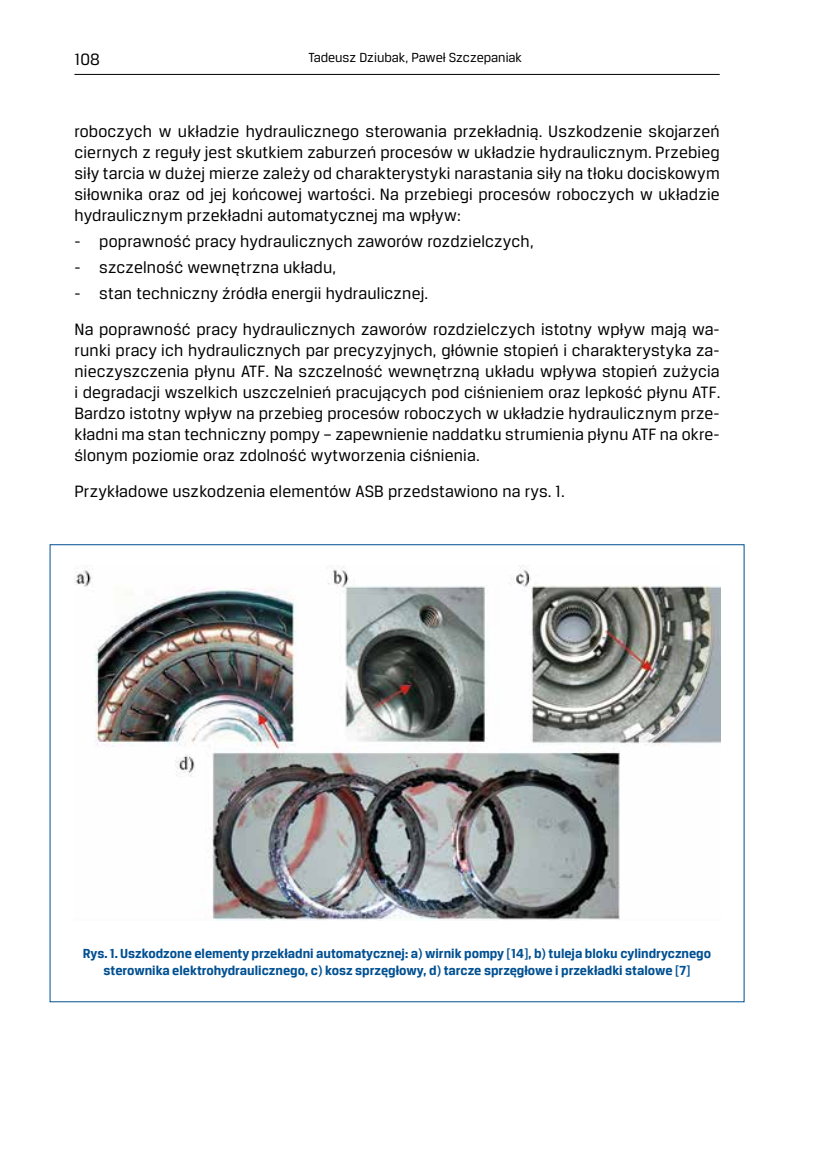
<style>
.page{position:relative;width:819px;height:1161px;background:#fff}
.page>*{position:absolute;margin:0;border:0;box-sizing:border-box;transform-origin:0 0}
.t1{font:17.5px/21px "Breuer Text";letter-spacing:.01em;color:#000;text-align:justify}
.t2{font:700 14px/16.8px "Breuer Text";color:#005092;text-align:center}
.t3{font:14px "Breuer Text";color:#000}
</style>
<div class="page">
<hr style="left:74px;top:74px;width:645px;height:1px;background:#000">
<img style="left:75px;top:565px;width:645px;height:355px">
<p class="t1" style="left:74px;top:49px;width:27px">108</p>
<p class="t3" style="left:308px;top:49px;width:215px">Tadeusz Dziubak, Paweł Szczepaniak</p>
<p class="t1" style="left:74px;top:121px;width:646px">roboczych w układzie hydraulicznego sterowania przekładnią. Uszkodzenie skojarzeń ciernych z reguły jest skutkiem zaburzeń procesów w układzie hydraulicznym. Przebieg siły tarcia w dużej mierze zależy od charakterystyki narastania siły na tłoku dociskowym siłownika oraz od jej końcowej wartości. Na przebiegi procesów roboczych w układzie hydraulicznym przekładni automatycznej ma wpływ:</p>
<p class="t1" style="left:74px;top:231px;width:461px">- poprawność pracy hydraulicznych zaworów rozdzielczych,</p>
<p class="t1" style="left:74px;top:257px;width:263px">- szczelność wewnętrzna układu,</p>
<p class="t1" style="left:74px;top:275px;width:646px;line-height:35.9px">- stan techniczny źródła energii hydraulicznej.<br>Na poprawność pracy hydraulicznych zaworów rozdzielczych istotny wpływ mają wa-</p>
<p class="t1" style="left:74px;top:339px;width:647px">runki pracy ich hydraulicznych par precyzyjnych, głównie stopień i charakterystyka za&shy;nieczyszczenia płynu ATF. Na szczelność wewnętrzną układu wpływa stopień zużycia i degradacji wszelkich uszczelnień pracujących pod ciśnieniem oraz lepkość płynu ATF.<br>Bardzo istotny wpływ na przebieg procesów roboczych w układzie hydraulicznym prze&shy;kładni ma stan techniczny pompy – zapewnienie naddatku strumienia płynu ATF na okre&shy;ślonym poziomie oraz zdolność wytworzenia ciśnienia.</p>
<p class="t1" style="left:74px;top:480px;width:492px">Przykładowe uszkodzenia elementów ASB przedstawiono na rys. 1.</p>
<p class="t2" style="left:83px;top:945px;width:630px">Rys. 1. Uszkodzone elementy przekładni automatycznej: a) wirnik pompy [14], b) tuleja bloku cylindrycznego sterownika elektrohydraulicznego, c) kosz sprzęgłowy, d) tarcze sprzęgłowe i przekładki stalowe [7]</p>
</div>
